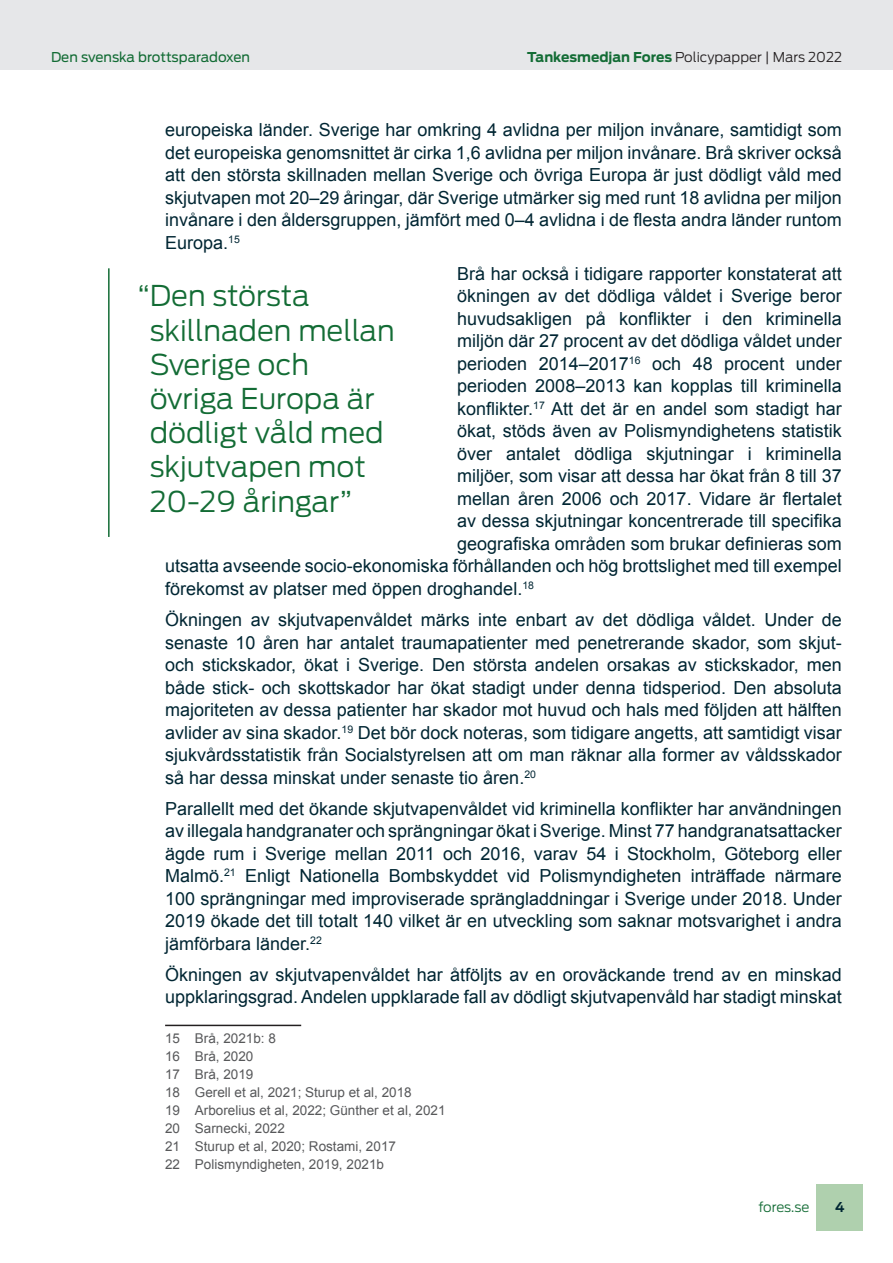
<style>
.page{position:relative;width:893px;height:1263px;background:#fff}
.page>*{position:absolute;margin:0;border:0;box-sizing:border-box;transform-origin:0 0}
.Fores_citat{font:300 28.5px/34.2px "Antenna";color:#136c35}
.Body_Copy{font:18px/22.5px "Arial";color:#002633;text-align:justify}
.Fotnot_Fores{font:13.5px "Arial";color:#57585a}
.t1{font:300 13.5px "Antenna";color:#231f20}
.t2{font:13.5px "Antenna";color:#136c35}
.t3{font:300 13.5px "Antenna";letter-spacing:-.005em;color:#136c35}
.t4{font:700 13.5px "Antenna";color:#002633}
.s1{font-weight:700;color:#136c35}
</style>
<div class="page">
<div style="left:0;top:0;width:893px;height:69px;background:#e6e7e9"></div>
<div style="left:816px;top:1184px;width:47px;height:47px;background:#afd0ae"></div>
<hr style="left:165px;top:1025px;width:136px;height:1px;background:#231f20">
<hr style="left:108px;top:268px;width:2px;height:269px;background:#136c35">
<p class="t2" style="left:51px;top:48px;width:200px">Den svenska brottsparadoxen</p>
<p class="t1" style="left:527px;top:48px;width:316px"><span class="s1">Tankesmedjan Fores</span> Policypapper | Mars 2022</p>
<p class="Body_Copy" style="left:165px;top:119px;width:678px">europeiska länder. Sverige har omkring 4 avlidna per miljon invånare, samtidigt som det europeiska genomsnittet är cirka 1,6 avlidna per miljon invånare. Brå skriver också att den största skillnaden mellan Sverige och övriga Europa är just dödligt våld med skjutvapen mot 20–29 åringar, där Sverige utmärker sig med runt 18 avlidna per miljon invånare i den åldersgruppen, jämfört med 0–4 avlidna i de flesta andra länder runtom Europa.<sup>15</sup></p>
<p class="Body_Copy" style="left:457px;top:263px;width:386px">Brå har också i tidigare rapporter konstaterat att</p>
<p class="Body_Copy" style="left:457px;top:285px;width:386px">ökningen av det dödliga våldet i Sverige beror</p>
<p class="Body_Copy" style="left:457px;top:308px;width:386px">huvudsakligen på konflikter i den kriminella</p>
<p class="Body_Copy" style="left:457px;top:330px;width:386px">miljön där 27 procent av det dödliga våldet under</p>
<p class="Body_Copy" style="left:457px;top:353px;width:386px">perioden 2014–2017<sup>16</sup> och 48 procent under</p>
<p class="Body_Copy" style="left:457px;top:375px;width:386px">perioden 2008–2013 kan kopplas till kriminella</p>
<p class="Body_Copy" style="left:457px;top:398px;width:386px">konflikter.<sup>17</sup> Att det är en andel som stadigt har</p>
<p class="Body_Copy" style="left:457px;top:420px;width:386px">ökat, stöds även av Polismyndighetens statistik</p>
<p class="Body_Copy" style="left:457px;top:443px;width:386px">över antalet dödliga skjutningar i kriminella</p>
<p class="Body_Copy" style="left:457px;top:465px;width:386px">miljöer, som visar att dessa har ökat från 8 till 37</p>
<p class="Body_Copy" style="left:457px;top:488px;width:386px">mellan åren 2006 och 2017. Vidare är flertalet</p>
<p class="Body_Copy" style="left:457px;top:510px;width:386px">av dessa skjutningar koncentrerade till specifika</p>
<p class="Body_Copy" style="left:457px;top:533px;width:386px">geografiska områden som brukar definieras som</p>
<p class="Body_Copy" style="left:165px;top:555px;width:678px">utsatta avseende socio-ekonomiska förhållanden och hög brottslighet med till exempel</p>
<p class="Body_Copy" style="left:165px;top:578px;width:370px">förekomst av platser med öppen droghandel.<sup>18</sup></p>
<p class="Body_Copy" style="left:165px;top:609px;width:678px">Ökningen av skjutvapenvåldet märks inte enbart av det dödliga våldet. Under de senaste 10 åren har antalet traumapatienter med penetrerande skador, som skjut&shy;och stickskador, ökat i Sverige. Den största andelen orsakas av stickskador, men både stick- och skottskador har ökat stadigt under denna tidsperiod. Den absoluta majoriteten av dessa patienter har skador mot huvud och hals med följden att hälften avlider av sina skador.<sup>19</sup> Det bör dock noteras, som tidigare angetts, att samtidigt visar sjukvårdsstatistik från Socialstyrelsen att om man räknar alla former av våldsskador så har dessa minskat under senaste tio åren.<sup>20</sup></p>
<p class="Body_Copy" style="left:165px;top:797px;width:678px">Parallellt med det ökande skjutvapenvåldet vid kriminella konflikter har användningen av illegala handgranater och sprängningar ökat i Sverige. Minst 77 handgranatsattacker ägde rum i Sverige mellan 2011 och 2016, varav 54 i Stockholm, Göteborg eller Malmö.<sup>21</sup> Enligt Nationella Bombskyddet vid Polismyndigheten inträffade närmare 100 sprängningar med improviserade sprängladdningar i Sverige under 2018. Under 2019 ökade det till totalt 140 vilket är en utveckling som saknar motsvarighet i andra jämförbara länder.<sup>22</sup></p>
<p class="Body_Copy" style="left:165px;top:963px;width:678px">Ökningen av skjutvapenvåldet har åtföljts av en oroväckande trend av en minskad uppklaringsgrad. Andelen uppklarade fall av dödligt skjutvapenvåld har stadigt minskat</p>
<p class="Fotnot_Fores" style="left:165px;top:1030px;width:112px">15 Brå, 2021b: 8</p>
<p class="Fotnot_Fores" style="left:165px;top:1048px;width:90px">16 Brå, 2020</p>
<p class="Fotnot_Fores" style="left:165px;top:1066px;width:90px">17 Brå, 2019</p>
<p class="Fotnot_Fores" style="left:165px;top:1084px;width:248px">18 Gerell et al, 2021; Sturup et al, 2018</p>
<p class="Fotnot_Fores" style="left:165px;top:1102px;width:282px">19 Arborelius et al, 2022; Günther et al, 2021</p>
<p class="Fotnot_Fores" style="left:165px;top:1120px;width:121px">20 Sarnecki, 2022</p>
<p class="Fotnot_Fores" style="left:165px;top:1138px;width:232px">21 Sturup et al, 2020; Rostami, 2017</p>
<p class="Fotnot_Fores" style="left:165px;top:1156px;width:220px">22 Polismyndigheten, 2019, 2021b</p>
<p class="Fores_citat" style="left:150px;top:278px;width:247px;text-indent:-12px">“Den största skillnaden mellan<br>Sverige och övriga Europa är dödligt våld med skjutvapen mot<br>20-29 åringar”</p>
<p class="t3" style="left:758px;top:1198px;width:53px">fores.se</p>
<p class="t4" style="left:835px;top:1198px;width:11px">4</p>
</div>
